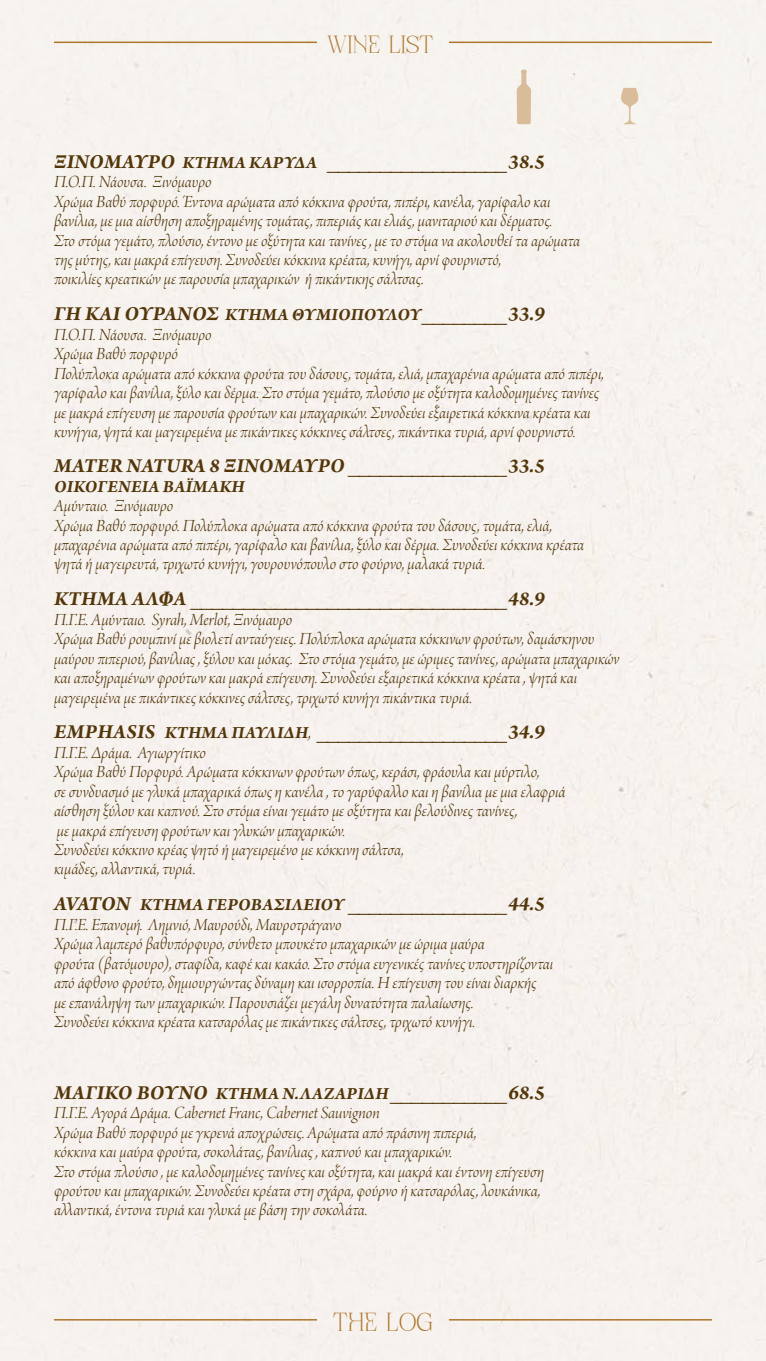
<style>
.page{position:relative;width:766px;height:1361px;background:#fff}
.page>*{position:absolute;margin:0;border:0;box-sizing:border-box;transform-origin:0 0}
.t1{font:30px "Aqala Display FREE";color:#ae762c}
.t2{font:28.5px "Aqala Display FREE";color:#ae762c}
.t3{font:italic 700 21px "Arno Pro";letter-spacing:.005em;color:#533609}
.t4{font:italic 700 21px "Arno Pro";letter-spacing:-.04em;color:#533609}
.t5{font:18px/19.4px "Arno Pro Light Italic Display";letter-spacing:-.005em;color:#533609}
.t6{font:italic 700 18px "Arno Pro";letter-spacing:.015em;color:#533609}
.s1{font-size:18px}
.s2{font-family:"Arno Pro Light Italic Display";font-weight:400;font-style:normal;font-size:19.5px}
</style>
<div class="page">
<div style="left:0;top:0;width:765px;height:1361px;background:#f6f2ef"></div>
<hr style="left:54px;top:42px;width:263px;height:1px;background:#ae762c">
<hr style="left:54px;top:1319px;width:263px;height:1px;background:#ae762c">
<hr style="left:449px;top:42px;width:262px;height:1px;background:#ae762c">
<hr style="left:449px;top:1319px;width:262px;height:1px;background:#ae762c">
<svg style="left:620px;top:88px;width:18px;height:36px"></svg>
<svg style="left:516px;top:70px;width:15px;height:54px"></svg>
<h2 class="t2" style="left:326px;top:32px;width:108px">WINE LIST</h2>
<p class="t3" style="left:54px;top:149px;width:492px">ΞΙΝΌΜΑΥΡΟ <span class="s1">ΚΤΉΜΑ ΚΑΡΥΔΆ</span> _________________38.5</p>
<p class="t5" style="left:54px;top:173px;width:527px">Π.Ο.Π. Νάουσα. Ξινόμαυρο<br>Χρώμα Βαθύ πορφυρό. Έντονα αρώματα από κόκκινα φρούτα, πιπέρι, κανέλα, γαρίφαλο και βανίλια, με μια αίσθηση αποξηραμένης τομάτας, πιπεριάς και ελιάς, μανιταριού και δέρματος.<br>Στο στόμα γεμάτο, πλούσιο, έντονο με οξύτητα και τανίνες , με το στόμα να ακολουθεί τα αρώματα της μύτης, και μακρά επίγευση. Συνοδεύει κόκκινα κρέατα, κυνήγι, αρνί φουρνιστό,<br>ποικιλίες κρεατικών με παρουσία μπαχαρικών ή πικάντικης σάλτσας.</p>
<p class="t3" style="left:54px;top:302px;width:492px">ΓΗ ΚΑΙ ΟΥΡΑΝΌΣ <span class="s1">ΚΤΉΜΑ ΘΥΜΙΌ ΠΟΥΛΟΥ</span>________33.9</p>
<p class="t5" style="left:54px;top:326px;width:551px">Π.Ο.Π. Νάουσα. Ξινόμαυρο<br>Χρώμα Βαθύ πορφυρό<br>Πολύπλοκα αρώματα από κόκκινα φρούτα του δάσους, τομάτα, ελιά, μπαχαρένια αρώματα από πιπέρι, γαρίφαλο και βανίλια, ξύλο και δέρμα. Στο στόμα γεμάτο, πλούσιο με οξύτητα καλοδομημένες τανίνες με μακρά επίγευση με παρουσία φρούτων και μπαχαρικών. Συνοδεύει εξαιρετικά κόκκινα κρέατα και κυνήγια, ψητά και μαγειρεμένα με πικάντικες κόκκινες σάλτσες, πικάντικα τυριά, αρνί φουρνιστό.</p>
<p class="t3" style="left:54px;top:453px;width:492px">MATER NATURA 8 ΞΙΝΌΜΑΥΡΟ _______________33.5</p>
<p class="t6" style="left:54px;top:476px;width:192px">ΟΙΚΟΓΈΝΕΙΑ ΒΑΪΜΆΚΗ</p>
<p class="t5" style="left:54px;top:497px;width:531px">Αμύνταιο. Ξινόμαυρο<br>Χρώμα Βαθύ πορφυρό. Πολύπλοκα αρώματα από κόκκινα φρούτα του δάσους, τομάτα, ελιά, μπαχαρένια αρώματα από πιπέρι, γαρίφαλο και βανίλια, ξύλο και δέρμα. Συνοδεύει κόκκινα κρέατα ψητά ή μαγειρευτά, τριχωτό κυνήγι, γουρουνόπουλο στο φούρνο, μαλακά τυριά.</p>
<p class="t3" style="left:54px;top:587px;width:492px">ΚΤΉΜΑ ΆΛΦΑ ______________________________48.9</p>
<p class="t5" style="left:54px;top:611px;width:567px">Π.Γ.Ε. Αμύνταιο. Syrah, Merlot, Ξινόμαυρο<br>Χρώμα Βαθύ ρουμπινί με βιολετί ανταύγειες. Πολύπλοκα αρώματα κόκκινων φρούτων, δαμάσκηνου μαύρου πιπεριού, βανίλιας , ξύλου και μόκας. Στο στόμα γεμάτο, με ώριμες τανίνες, αρώματα μπαχαρικών και αποξηραμένων φρούτων και μακρά επίγευση. Συνοδεύει εξαιρετικά κόκκινα κρέατα , ψητά και μαγειρεμένα με πικάντικες κόκκινες σάλτσες, τριχωτό κυνήγι πικάντικα τυριά.</p>
<p class="t3" style="left:54px;top:720px;width:492px">EMPHASIS <span class="s1">ΚΤΉΜΑ ΠΑΥΛΊΔΗ</span><span class="s2">,</span> __________________34.9</p>
<p class="t5" style="left:54px;top:744px;width:513px">Π.Γ.Ε. Δράμα. Αγιωργίτικο<br>Χρώμα Βαθύ Πορφυρό. Αρώματα κόκκινων φρούτων όπως, κεράσι, φράουλα και μύρτιλο,<br>σε συνδυασμό με γλυκά μπαχαρικά όπως η κανέλα , το γαρύφαλλο και η βανίλια με μια ελαφριά αίσθηση ξύλου και καπνού. Στο στόμα είναι γεμάτο με οξύτητα και βελούδινες τανίνες,<br>με μακρά επίγευση φρούτων και γλυκών μπαχαρικών.<br>Συνοδεύει κόκκινο κρέας ψητό ή μαγειρεμένο με κόκκινη σάλτσα,<br>κιμάδες, αλλαντικά, τυριά.</p>
<p class="t4" style="left:54px;top:891px;width:492px">AVATON <span class="s1">ΚΤΉΜΑ ΓΕΡΟΒΑΣΙΛΕΊΟΥ</span> _______________44.5</p>
<p class="t5" style="left:54px;top:916px;width:500px">Π.Γ.Ε. Επανομή. Λημνιό, Μαυρούδι, Μαυροτράγανο<br>Χρώμα λαμπερό βαθυπόρφυρο, σύνθετο μπουκέτο μπαχαρικών με ώριμα μαύρα<br>φρούτα (βατόμουρο), σταφίδα, καφέ και κακάο. Στο στόμα ευγενικές τανίνες υποστηρίζονται από άφθονο φρούτο, δημιουργώντας δύναμη και ισορροπία. Η επίγευση του είναι διαρκής<br>με επανάληψη των μπαχαρικών. Παρουσιάζει μεγάλη δυνατότητα παλαίωσης.<br>Συνοδεύει κόκκινα κρέατα κατσαρόλας με πικάντικες σάλτσες, τριχωτό κυνήγι.</p>
<p class="t3" style="left:54px;top:1080px;width:492px">ΜΑΓΙΚΌ ΒΟΥΝΌ <span class="s1">ΚΤΉΜΑ Ν.ΛΑΖΑΡΊΔΗ</span>___________68.5</p>
<p class="t5" style="left:54px;top:1104px;width:491px">Π.Γ.Ε. Αγορά Δράμα. Cabernet Franc, Cabernet Sauvignon<br>Χρώμα Βαθύ πορφυρό με γκρενά αποχρώσεις. Αρώματα από πράσινη πιπεριά,<br>κόκκινα και μαύρα φρούτα, σοκολάτας, βανίλιας , καπνού και μπαχαρικών.<br>Στο στόμα πλούσιο , με καλοδομημένες τανίνες και οξύτητα, και μακρά και έντονη επίγευση φρούτου και μπαχαρικών. Συνοδεύει κρέατα στη σχάρα, φούρνο ή κατσαρόλας, λουκάνικα, αλλαντικά, έντονα τυριά και γλυκά με βάση την σοκολάτα.</p>
<h1 class="t1" style="left:332px;top:1309px;width:102px">THE log</h1>
</div>
